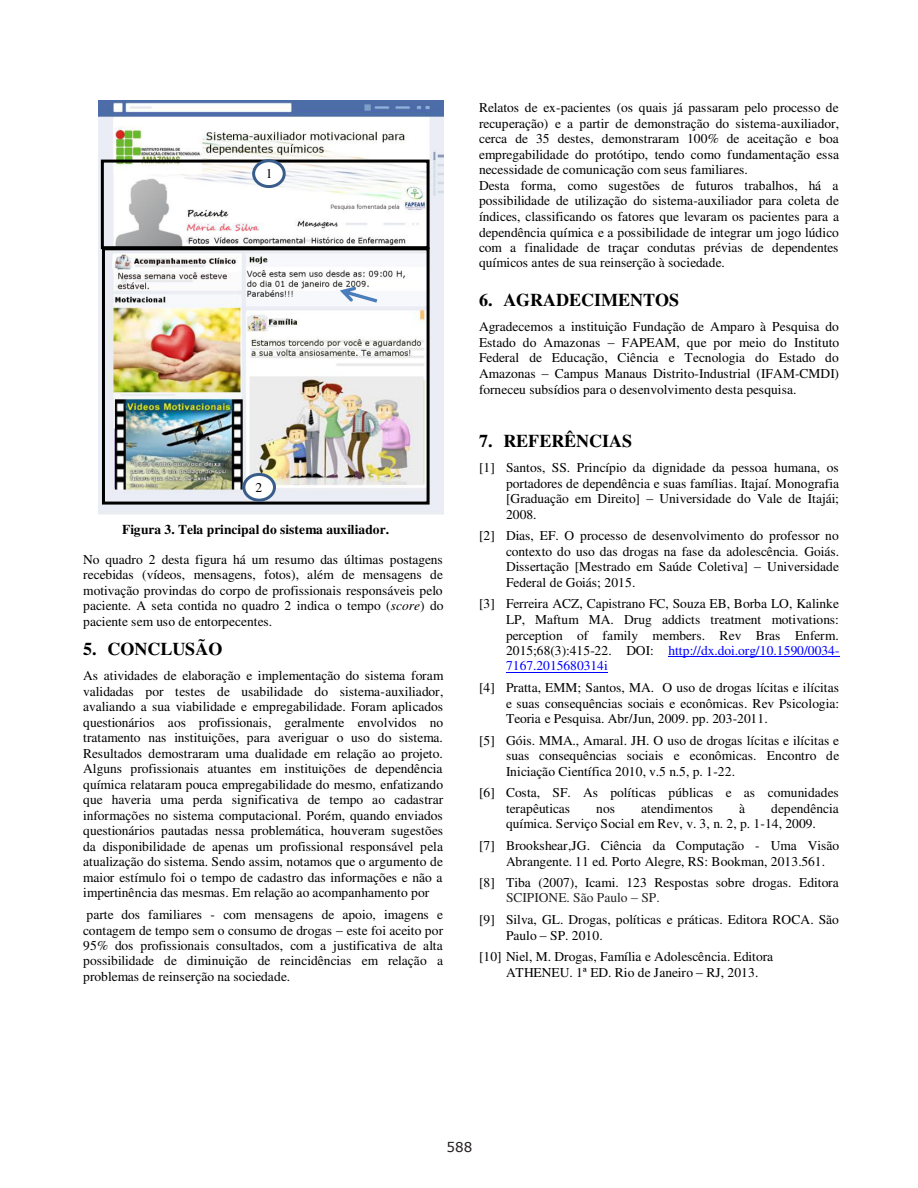
<style>
.page{position:relative;width:918px;height:1188px;background:#fff}
.page>*{position:absolute;margin:0;border:0;box-sizing:border-box;transform-origin:0 0}
.t1{font:700 18px "Times";letter-spacing:-.005em;color:#000}
.t2{font:13.5px/15.5px "Times";color:#000;text-align:justify}
.t3{font:700 13.5px "Times";color:#000}
.t4{font:13.5px "Verdana";color:#231f20}
.s1{font-style:italic}
.s2{font-family:"Times New Roman"}
.s3{color:#00f}
.s4{color:#252525}
.s5{font-family:"Times New Roman";color:#252525}
</style>
<div class="page">
<img style="left:99px;top:101px;width:345px;height:414px">
<hr style="left:668px;top:657px;width:171px;height:1px;background:#00f">
<hr style="left:506px;top:672px;width:102px;height:1px;background:#00f">
<div style="left:101px;top:160px;width:329px;height:89px;border:3px solid #000"></div>
<div style="left:254px;top:161px;width:30px;height:26px;background:#fff;border-radius:50%"></div>
<div style="left:252px;top:159px;width:34px;height:29px;border:3px solid #385d8a;border-radius:50%"></div>
<div style="left:102px;top:247px;width:328px;height:258px;border:3px solid #000"></div>
<div style="left:244px;top:474px;width:30px;height:26px;background:#fff;border-radius:50%"></div>
<div style="left:242px;top:473px;width:34px;height:29px;border:3px solid #385d8a;border-radius:50%"></div>
<svg style="left:340px;top:287px;width:37px;height:16px"></svg>
<p class="t2" style="left:266px;top:167px;width:8px">1</p>
<p class="t2" style="left:256px;top:481px;width:8px">2</p>
<p class="t3" style="left:122px;top:521px;width:268px">Figura 3. Tela principal do sistema auxiliador.</p>
<p class="t2" style="left:83px;top:553px;width:362px">No quadro 2 desta figura há um resumo das últimas postagens recebidas (vídeos, mensagens, fotos), além de mensagens de motivação provindas do corpo de profissionais responsáveis pelo paciente. A seta contida no quadro 2 indica o tempo (<span class="s1">score</span>) do paciente sem uso de entorpecentes.</p>
<p class="t1" style="left:83px;top:638px;width:141px">5. CONCLUSÃO</p>
<p class="t2" style="left:83px;top:669px;width:362px">As atividades de elaboração e implementação do sistema foram validadas por testes de usabilidade do sistema-auxiliador, avaliando a sua viabilidade e empregabilidade. Foram aplicados questionários aos profissionais, geralmente envolvidos no tratamento nas instituições, para averiguar o uso do sistema.<br>Resultados demostraram uma dualidade em relação ao projeto.<br>Alguns profissionais atuantes em instituições de dependência química relataram pouca empregabilidade do mesmo, enfatizando que haveria uma perda significativa de tempo ao cadastrar informações no sistema computacional. Porém, quando enviados questionários pautadas nessa problemática, houveram sugestões da disponibilidade de apenas um profissional responsável pela atualização do sistema. Sendo assim, notamos que o argumento de maior estímulo foi o tempo de cadastro das informações e não a impertinência das mesmas. Em relação ao acompanhamento por</p>
<p class="t2" style="left:83px;top:908px;width:361px">parte dos familiares - com mensagens de apoio, imagens e contagem de tempo sem o consumo de drogas <span class="s2">–</span> este foi aceito por 95% dos profissionais consultados, com a justificativa de alta possibilidade de diminuição de reincidências em relação a problemas de reinserção na sociedade.</p>
<p class="t2" style="left:479px;top:102px;width:362px;text-align:left">Relatos de ex-pacientes (os quais já passaram pelo processo de recuperação) e a partir de demonstração do sistema-auxiliador, cerca de 35 destes, demonstraram 100% de aceitação e boa empregabilidade do protótipo, tendo como fundamentação essa necessidade de comunicação com seus familiares.<br>Desta forma, como sugestões de futuros trabalhos, há a possibilidade de utilização do sistema-auxiliador para coleta de índices, classificando os fatores que levaram os pacientes para a dependência química e a possibilidade de integrar um jogo lúdico com a finalidade de traçar condutas prévias de dependentes químicos antes de sua reinserção à sociedade.</p>
<p class="t1" style="left:479px;top:290px;width:202px">6. AGRADECIMENTOS</p>
<p class="t2" style="left:479px;top:320px;width:362px">Agradecemos a instituição Fundação de Amparo à Pesquisa do Estado do Amazonas <span class="s2">–</span> FAPEAM, que por meio do Instituto Federal de Educação, Ciência e Tecnologia do Estado do Amazonas <span class="s2">–</span> Campus Manaus Distrito-Industrial (IFAM-CMDI) forneceu subsídios para o desenvolvimento desta pesquisa.</p>
<p class="t1" style="left:479px;top:430px;width:155px">7. REFERÊNCIAS</p>
<p class="t2" style="left:506px;top:461px;width:335px;text-indent:-27px">[1] Santos, SS. Princípio da dignidade da pessoa humana, os portadores de dependência e suas famílias. Itajaí. Monografia [Graduação em Direito] <span class="s2">–</span> Universidade do Vale de Itajái; 2008.</p>
<p class="t2" style="left:506px;top:529px;width:335px;text-indent:-27px">[2] Dias, EF. O processo de desenvolvimento do professor no contexto do uso das drogas na fase da adolescência. Goiás.<br>Dissertação [Mestrado em Saúde Coletiva] <span class="s2">–</span> Universidade Federal de Goiás; 2015.</p>
<p class="t2" style="left:506px;top:598px;width:335px;text-indent:-27px">[3] Ferreira ACZ, Capistrano FC, Souza EB, Borba LO, Kalinke LP, Maftum MA. Drug addicts treatment motivations: perception of family members. Rev Bras Enferm.<br>2015;68(3):415-22. DOI: <span class="s3">http://dx.doi.org/10.1590/0034- 7167.2015680314i</span></p>
<p class="t2" style="left:506px;top:681px;width:335px;text-indent:-27px">[4] Pratta, EMM; Santos, MA. O uso de drogas lícitas e ilícitas e suas consequências sociais e econômicas. Rev Psicologia:<br>Teoria e Pesquisa. Abr/Jun, 2009. pp. 203-2011.</p>
<p class="t2" style="left:506px;top:734px;width:335px;text-indent:-27px">[5] Góis. MMA., Amaral. JH. O uso de drogas lícitas e ilícitas e suas consequências sociais e econômicas. Encontro de Iniciação Científica 2010, v.5 n.5, p. 1-22.</p>
<p class="t2" style="left:506px;top:787px;width:334px;text-indent:-27px">[6] Costa, SF. As políticas públicas e as comunidades terapêuticas</p>
<p class="t2" style="left:506px;top:802px;width:334px;text-indent:265px">dependência química. Serviço Social em Rev, v. 3, n. 2, p. 1-14, 2009.</p>
<p class="t2" style="left:506px;top:839px;width:335px;text-indent:-27px">[7] Brookshear,JG. Ciência da Computação - Uma Visão<br>Abrangente. 11 ed. Porto Alegre, RS: Bookman, 2013.561.</p>
<p class="t2" style="left:506px;top:876px;width:334px;text-indent:-27px">[8] Tiba (2007), Icami. 123 Respostas sobre drogas. Editora<br><span class="s4">SCIPIONE. São Paulo</span> <span class="s5">–</span> <span class="s4">SP.</span></p>
<p class="t2" style="left:506px;top:913px;width:334px;text-indent:-27px">[9] Silva, GL. Drogas, políticas e práticas. Editora ROCA. São<br>Paulo <span class="s2">–</span> SP. 2010.</p>
<p class="t2" style="left:506px;top:950px;width:269px;text-indent:-27px">[10] Niel, M. Drogas, Família e Adolescência. Editora<br>ATHENEU. 1ª ED. Rio de Janeiro <span class="s2">–</span> RJ, 2013.</p>
<p class="t2" style="left:596px;top:802px;width:20px">nos</p>
<p class="t2" style="left:641px;top:802px;width:73px">atendimentos</p>
<p class="t2" style="left:739px;top:802px;width:7px">à</p>
<p class="t4" style="left:447px;top:1138px;width:27px">588</p>
</div>
